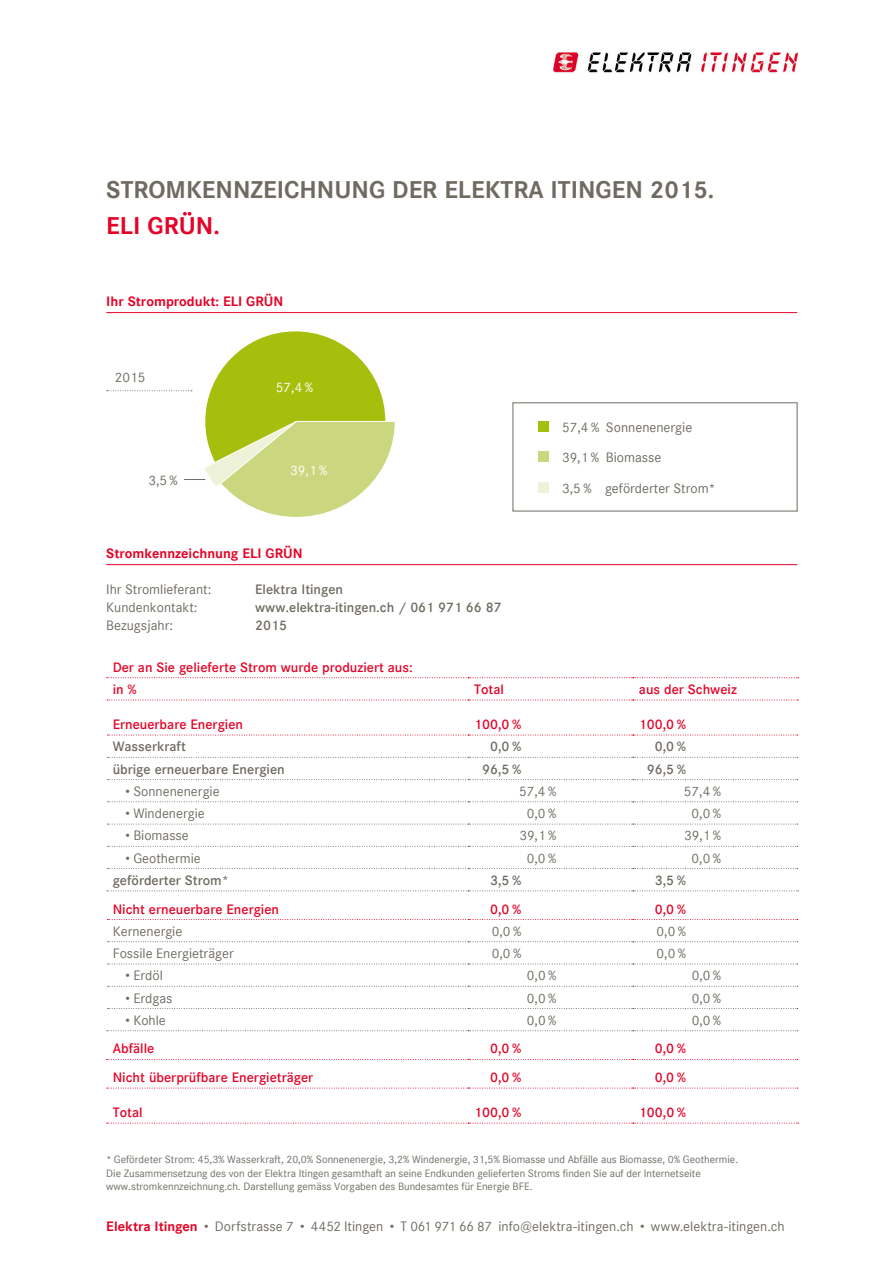
<style>
.page{position:relative;width:893px;height:1263px;background:#fff}
.page>*{position:absolute;margin:0;border:0;box-sizing:border-box;transform-origin:0 0}
.t1{font:700 24px "Corporate SBQ";color:#6f6b62}
.t2{font:700 24px "Corporate SBQ";color:#e40428}
.t3{font:13.5px "Corporate SBQ";color:#6f6b62}
.t4{font:500 13.5px/22.4px "Corporate SBQ";color:#e40428}
.t5{font:500 13.5px "Corporate SBQ";color:#6f6b62}
.t6{font:700 13.5px "Corporate SBQ";color:#e40428}
.t7{font:13.5px "Corporate SBQ";color:#fff}
.t8{font:10.5px/13.5px "Corporate SBQ";color:#6f6b62}
.s1{font-weight:700;color:#e40428}
</style>
<div class="page">
<img style="left:553px;top:52px;width:245px;height:21px">
<hr style="left:106px;top:312px;width:691px;height:1px;background:#e40428">
<hr style="left:106px;top:564px;width:691px;height:1px;background:#e40428">
<svg style="left:107px;top:390px;width:85px;height:1px"></svg>
<div style="left:205px;top:331px;width:180px;height:180px;background:#a5bf0c;border-radius:50%"></div>
<svg style="left:106px;top:677px;width:693px;height:24px"></svg>
<svg style="left:106px;top:734px;width:693px;height:390px"></svg>
<div style="left:539px;top:421px;width:10px;height:10px;background:#a5bf0c"></div>
<div style="left:539px;top:452px;width:10px;height:10px;background:#cbd77f"></div>
<div style="left:539px;top:482px;width:10px;height:11px;background:#eef2d8"></div>
<svg style="left:184px;top:420px;width:211px;height:97px"></svg>
<h1 class="t1" style="left:106px;top:175px;width:609px">STROMKENNZEICHNUNG DER ELEKTRA ITINGEN 2015.</h1>
<h1 class="t2" style="left:106px;top:211px;width:115px">ELI GRÜN.</h1>
<p class="t6" style="left:106px;top:293px;width:178px">Ihr Stromprodukt: ELI GRÜN</p>
<p class="t3" style="left:115px;top:370px;width:32px">2015</p>
<p class="t3" style="left:148px;top:472px;width:31px">3,5 %</p>
<p class="t7" style="left:276px;top:379px;width:39px">57,4 %</p>
<p class="t7" style="left:290px;top:462px;width:39px">39,1 %</p>
<p class="t6" style="left:106px;top:545px;width:198px">Stromkennzeichnung ELI GRÜN</p>
<p class="t3" style="left:106px;top:581px;width:107px">Ihr Stromlieferant:</p>
<p class="t5" style="left:255px;top:581px;width:89px">Elektra Itingen</p>
<p class="t3" style="left:106px;top:599px;width:93px">Kundenkontakt:</p>
<p class="t5" style="left:255px;top:599px;width:248px">www.elektra-itingen.ch / 061 971 66 87</p>
<p class="t3" style="left:106px;top:617px;width:68px">Bezugsjahr:</p>
<p class="t5" style="left:255px;top:617px;width:33px">2015</p>
<p class="t3" style="left:562px;top:419px;width:132px">57,4 % Sonnenenergie</p>
<p class="t3" style="left:562px;top:450px;width:101px">39,1 % Biomasse</p>
<p class="t3" style="left:562px;top:480px;width:155px">3,5 % geförderter Strom*</p>
<p class="t4" style="left:113px;top:656px;width:302px">Der an Sie gelieferte Strom wurde produziert aus: in %</p>
<p class="t4" style="left:474px;top:678px;width:31px">Total</p>
<p class="t4" style="left:639px;top:678px;width:99px">aus der Schweiz</p>
<p class="t4" style="left:113px;top:713px;width:132px">Erneuerbare Energien</p>
<p class="t4" style="left:474px;top:713px;width:49px">100,0 %</p>
<p class="t4" style="left:639px;top:713px;width:49px">100,0 %</p>
<p class="t5" style="left:113px;top:738px;width:75px">Wasserkraft</p>
<p class="t5" style="left:490px;top:738px;width:33px">0,0 %</p>
<p class="t5" style="left:655px;top:738px;width:33px">0,0 %</p>
<p class="t5" style="left:113px;top:761px;width:174px">übrige erneuerbare Energien</p>
<p class="t5" style="left:482px;top:761px;width:41px">96,5 %</p>
<p class="t5" style="left:647px;top:761px;width:41px">96,5 %</p>
<p class="t3" style="left:125px;top:783px;width:96px">• Sonnenenergie</p>
<p class="t3" style="left:519px;top:783px;width:39px">57,4 %</p>
<p class="t3" style="left:684px;top:783px;width:39px">57,4 %</p>
<p class="t3" style="left:125px;top:805px;width:81px">• Windenergie</p>
<p class="t3" style="left:527px;top:805px;width:31px">0,0 %</p>
<p class="t3" style="left:692px;top:805px;width:31px">0,0 %</p>
<p class="t3" style="left:125px;top:828px;width:65px">• Biomasse</p>
<p class="t3" style="left:519px;top:828px;width:39px">39,1 %</p>
<p class="t3" style="left:684px;top:828px;width:39px">39,1 %</p>
<p class="t3" style="left:125px;top:850px;width:77px">• Geothermie</p>
<p class="t3" style="left:527px;top:850px;width:31px">0,0 %</p>
<p class="t3" style="left:692px;top:850px;width:31px">0,0 %</p>
<p class="t5" style="left:113px;top:872px;width:118px">geförderter Strom*</p>
<p class="t5" style="left:490px;top:872px;width:33px">3,5 %</p>
<p class="t5" style="left:655px;top:872px;width:33px">3,5 %</p>
<p class="t4" style="left:113px;top:898px;width:168px">Nicht erneuerbare Energien</p>
<p class="t4" style="left:490px;top:898px;width:33px">0,0 %</p>
<p class="t4" style="left:655px;top:898px;width:33px">0,0 %</p>
<p class="t3" style="left:113px;top:923px;width:71px">Kernenergie</p>
<p class="t3" style="left:492px;top:923px;width:31px">0,0 %</p>
<p class="t3" style="left:657px;top:923px;width:31px">0,0 %</p>
<p class="t3" style="left:113px;top:945px;width:123px">Fossile Energieträger</p>
<p class="t3" style="left:492px;top:945px;width:31px">0,0 %</p>
<p class="t3" style="left:657px;top:945px;width:31px">0,0 %</p>
<p class="t3" style="left:125px;top:968px;width:39px">• Erdöl</p>
<p class="t3" style="left:527px;top:968px;width:31px">0,0 %</p>
<p class="t3" style="left:692px;top:968px;width:31px">0,0 %</p>
<p class="t3" style="left:125px;top:990px;width:48px">• Erdgas</p>
<p class="t3" style="left:527px;top:990px;width:31px">0,0 %</p>
<p class="t3" style="left:692px;top:990px;width:31px">0,0 %</p>
<p class="t3" style="left:125px;top:1012px;width:42px">• Kohle</p>
<p class="t3" style="left:527px;top:1012px;width:31px">0,0 %</p>
<p class="t3" style="left:692px;top:1012px;width:31px">0,0 %</p>
<p class="t4" style="left:113px;top:1038px;width:43px">Abfälle</p>
<p class="t4" style="left:490px;top:1038px;width:33px">0,0 %</p>
<p class="t4" style="left:655px;top:1038px;width:33px">0,0 %</p>
<p class="t4" style="left:113px;top:1066px;width:202px">Nicht überprüfbare Energieträger</p>
<p class="t4" style="left:490px;top:1066px;width:33px">0,0 %</p>
<p class="t4" style="left:655px;top:1066px;width:33px">0,0 %</p>
<p class="t4" style="left:113px;top:1101px;width:31px">Total</p>
<p class="t4" style="left:474px;top:1101px;width:49px">100,0 %</p>
<p class="t4" style="left:639px;top:1101px;width:49px">100,0 %</p>
<p class="t8" style="left:106px;top:1153px;width:633px">* Gefördeter Strom: 45,3% Wasserkraft, 20,0% Sonnenenergie, 3,2% Windenergie, 31,5% Biomasse und Abfälle aus Biomasse, 0% Geothermie.<br>Die Zusammensetzung des von der Elektra Itingen gesamthaft an seine Endkunden gelieferten Stroms finden Sie auf der Internetseite www.stromkennzeichnung.ch. Darstellung gemäss Vorgaben des Bundesamtes für Energie BFE.</p>
<p class="t3" style="left:106px;top:1218px;width:680px"><span class="s1">Elektra Itingen</span> • Dorfstrasse 7 • 4452 Itingen • T 061 971 66 87 info@elektra-itingen.ch • www.elektra-itingen.ch</p>
</div>
